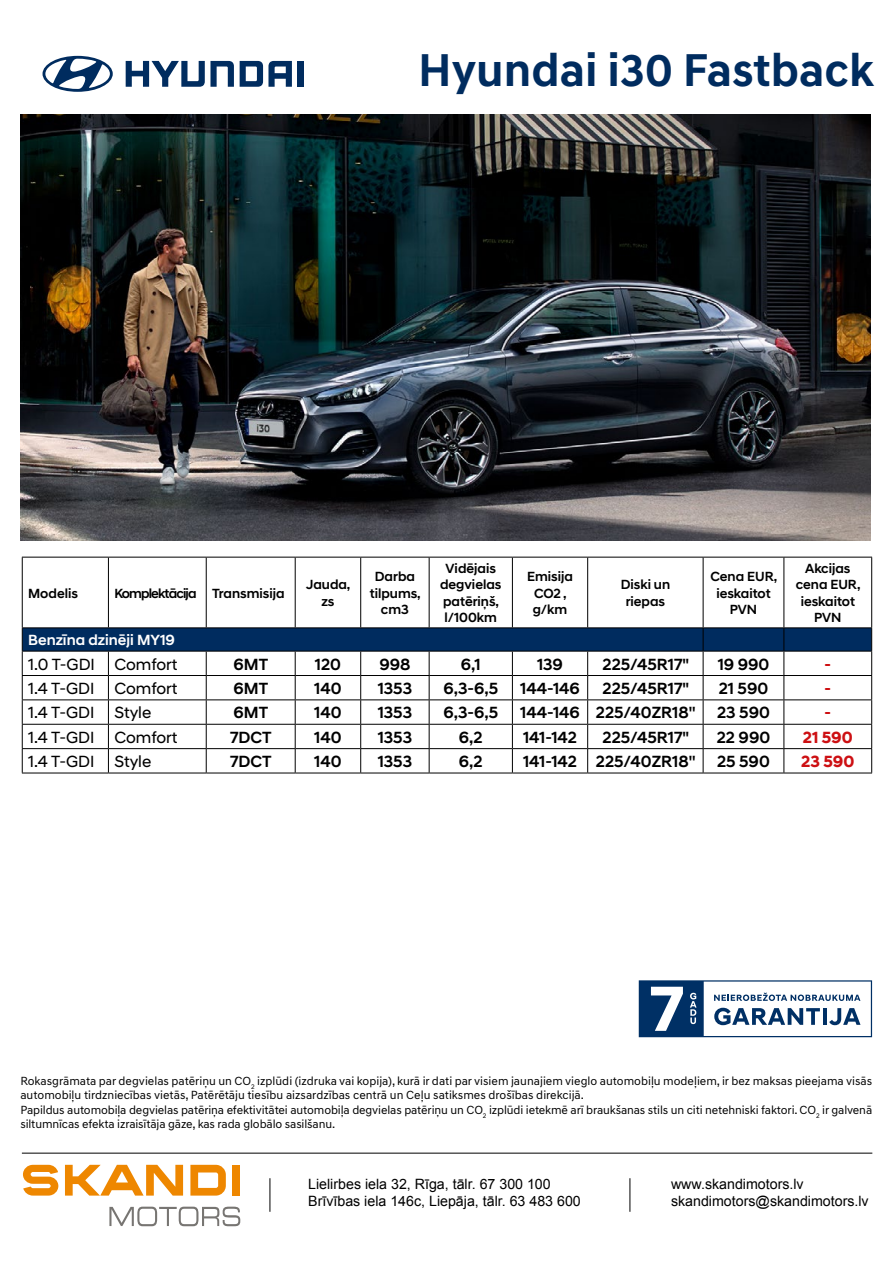
<style>
.page{position:relative;width:893px;height:1263px;background:#fff}
.page>*{position:absolute;margin:0;border:0;box-sizing:border-box;transform-origin:0 0}
.t1{font:700 46.8px "Hyundai Sans Text";color:#002c5f}
.t2{font:500 16.5px "Hyundai Sans Head";color:#000}
.t3{font:16.5px "Hyundai Sans Head";color:#000}
.t4{font:700 16.5px "Hyundai Sans Head";color:#cd1013}
.t5{font:500 15px "Hyundai Sans Head";color:#fff}
.t6{font:14.25px/17.1px "Arial";color:#000}
.t7{font:500 13.5px/16.2px "Hyundai Sans Head";color:#000;text-align:center}
.t8{font:500 13.5px "Hyundai Sans Head";letter-spacing:-.06em;color:#000}
.t9{font:12px/14.4px "Hyundai Sans Text";letter-spacing:-.01em;color:#000}
.s1{font-style:inherit}
</style>
<div class="page">
<svg style="left:126px;top:61px;width:108px;height:26px"></svg>
<svg style="left:240px;top:61px;width:52px;height:26px"></svg>
<div style="left:298px;top:61px;width:6px;height:26px;background:#002c5f"></div>
<svg style="left:43px;top:56px;width:70px;height:36px"></svg>
<hr style="left:22px;top:557px;width:86px;height:1px;background:#000">
<hr style="left:22px;top:557px;width:1px;height:70px;background:#000">
<hr style="left:108px;top:557px;width:98px;height:1px;background:#000">
<hr style="left:108px;top:557px;width:1px;height:70px;background:#000">
<hr style="left:206px;top:557px;width:89px;height:1px;background:#000">
<hr style="left:206px;top:557px;width:1px;height:70px;background:#000">
<hr style="left:295px;top:557px;width:66px;height:1px;background:#000">
<hr style="left:295px;top:557px;width:1px;height:70px;background:#000">
<hr style="left:361px;top:557px;width:68px;height:1px;background:#000">
<hr style="left:360px;top:557px;width:1px;height:70px;background:#000">
<hr style="left:429px;top:557px;width:83px;height:1px;background:#000">
<hr style="left:429px;top:557px;width:1px;height:70px;background:#000">
<hr style="left:512px;top:557px;width:76px;height:1px;background:#000">
<hr style="left:512px;top:557px;width:1px;height:70px;background:#000">
<hr style="left:588px;top:557px;width:115px;height:1px;background:#000">
<hr style="left:587px;top:557px;width:1px;height:70px;background:#000">
<hr style="left:703px;top:557px;width:81px;height:1px;background:#000">
<hr style="left:703px;top:557px;width:1px;height:70px;background:#000">
<hr style="left:784px;top:557px;width:88px;height:1px;background:#000">
<hr style="left:783px;top:557px;width:1px;height:70px;background:#000">
<hr style="left:871px;top:557px;width:1px;height:70px;background:#000">
<hr style="left:22px;top:627px;width:86px;height:1px;background:#000">
<hr style="left:108px;top:627px;width:98px;height:1px;background:#000">
<hr style="left:206px;top:627px;width:89px;height:1px;background:#000">
<hr style="left:295px;top:627px;width:66px;height:1px;background:#000">
<hr style="left:361px;top:627px;width:68px;height:1px;background:#000">
<hr style="left:429px;top:627px;width:83px;height:1px;background:#000">
<hr style="left:512px;top:627px;width:76px;height:1px;background:#000">
<hr style="left:588px;top:627px;width:115px;height:1px;background:#000">
<hr style="left:703px;top:627px;width:81px;height:1px;background:#000">
<hr style="left:784px;top:627px;width:88px;height:1px;background:#000">
<svg style="left:22px;top:628px;width:850px;height:145px"></svg>
<hr style="left:22px;top:773px;width:86px;height:1px;background:#000">
<hr style="left:108px;top:773px;width:98px;height:1px;background:#000">
<hr style="left:206px;top:773px;width:89px;height:1px;background:#000">
<hr style="left:295px;top:773px;width:66px;height:1px;background:#000">
<hr style="left:361px;top:773px;width:68px;height:1px;background:#000">
<hr style="left:429px;top:773px;width:83px;height:1px;background:#000">
<hr style="left:512px;top:773px;width:76px;height:1px;background:#000">
<hr style="left:588px;top:773px;width:115px;height:1px;background:#000">
<hr style="left:703px;top:773px;width:81px;height:1px;background:#000">
<hr style="left:784px;top:773px;width:88px;height:1px;background:#000">
<svg style="left:639px;top:980px;width:233px;height:57px"></svg>
<div style="left:233px;top:1165px;width:7px;height:30px;background:#ee8700"></div>
<svg style="left:190px;top:1165px;width:36px;height:30px"></svg>
<svg style="left:65px;top:1165px;width:118px;height:30px"></svg>
<svg style="left:23px;top:1165px;width:35px;height:30px"></svg>
<svg style="left:109px;top:1206px;width:131px;height:20px"></svg>
<hr style="left:22px;top:1153px;width:850px;height:1px;background:#000">
<hr style="left:270px;top:1178px;width:1px;height:34px;background:#000">
<hr style="left:630px;top:1178px;width:1px;height:34px;background:#000">
<img style="left:20px;top:115px;width:851px;height:426px">
<h1 class="t1" style="left:418px;top:42px;width:457px">Hyundai i30 Fastback</h1>
<p class="t7" style="left:28px;top:585px;width:51px">Modelis</p>
<p class="t8" style="left:114px;top:585px;width:172px">Komplektācija Transmisija</p>
<p class="t7" style="left:306px;top:577px;width:46px">Jauda, zs</p>
<p class="t7" style="left:370px;top:569px;width:53px">Darba tilpums, cm3</p>
<p class="t7" style="left:440px;top:560px;width:63px">Vidējais degvielas patēriņš, l/100km</p>
<p class="t7" style="left:527px;top:569px;width:47px">Emisija<br>CO<span class="s1">2</span> , g/km</p>
<p class="t7" style="left:621px;top:577px;width:51px">Diski un riepas</p>
<p class="t7" style="left:710px;top:569px;width:68px">Cena EUR, ieskaitot<br>PVN</p>
<p class="t7" style="left:796px;top:560px;width:66px">Akcijas cena EUR, ieskaitot<br>PVN</p>
<p class="t5" style="left:28px;top:631px;width:148px">Benzīna dzinēji MY19</p>
<h2 class="t3" style="left:28px;top:654px;width:151px">1.0 T-GDI Comfort</h2>
<h2 class="t2" style="left:234px;top:654px;width:36px">6MT</h2>
<h2 class="t2" style="left:315px;top:654px;width:28px">120</h2>
<h2 class="t2" style="left:379px;top:654px;width:33px">998</h2>
<h2 class="t2" style="left:461px;top:654px;width:22px">6,1</h2>
<h2 class="t2" style="left:537px;top:654px;width:27px">139</h2>
<h2 class="t2" style="left:603px;top:654px;width:88px">225/45R17"</h2>
<h2 class="t2" style="left:718px;top:654px;width:53px">19 990</h2>
<h2 class="t4" style="left:824px;top:654px;width:8px">-</h2>
<h2 class="t3" style="left:28px;top:678px;width:151px">1.4 T-GDI Comfort</h2>
<h2 class="t2" style="left:234px;top:678px;width:36px">6MT</h2>
<h2 class="t2" style="left:314px;top:678px;width:29px">140</h2>
<h2 class="t2" style="left:378px;top:678px;width:36px">1353</h2>
<h2 class="t2" style="left:443px;top:678px;width:56px">6,3-6,5</h2>
<h2 class="t2" style="left:520px;top:678px;width:61px">144-146</h2>
<h2 class="t2" style="left:603px;top:678px;width:88px">225/45R17"</h2>
<h2 class="t2" style="left:719px;top:678px;width:51px">21 590</h2>
<h2 class="t4" style="left:824px;top:678px;width:8px">-</h2>
<h2 class="t3" style="left:28px;top:703px;width:125px">1.4 T-GDI Style</h2>
<h2 class="t2" style="left:234px;top:703px;width:36px">6MT</h2>
<h2 class="t2" style="left:314px;top:703px;width:29px">140</h2>
<h2 class="t2" style="left:378px;top:703px;width:36px">1353</h2>
<h2 class="t2" style="left:443px;top:703px;width:56px">6,3-6,5</h2>
<h2 class="t2" style="left:520px;top:703px;width:177px">144-146 225/40ZR18''</h2>
<h2 class="t2" style="left:717px;top:703px;width:54px">23 590</h2>
<h2 class="t4" style="left:824px;top:703px;width:8px">-</h2>
<h2 class="t3" style="left:28px;top:727px;width:151px">1.4 T-GDI Comfort</h2>
<h2 class="t2" style="left:230px;top:727px;width:43px">7DCT</h2>
<h2 class="t2" style="left:314px;top:727px;width:29px">140</h2>
<h2 class="t2" style="left:378px;top:727px;width:36px">1353</h2>
<h2 class="t2" style="left:459px;top:727px;width:25px">6,2</h2>
<h2 class="t2" style="left:523px;top:727px;width:55px">141-142</h2>
<h2 class="t2" style="left:603px;top:727px;width:88px">225/45R17"</h2>
<h2 class="t2" style="left:717px;top:727px;width:55px">22 990</h2>
<h2 class="t4" style="left:803px;top:727px;width:51px">21 590</h2>
<h2 class="t3" style="left:28px;top:751px;width:125px">1.4 T-GDI Style</h2>
<h2 class="t2" style="left:230px;top:751px;width:43px">7DCT</h2>
<h2 class="t2" style="left:314px;top:751px;width:29px">140</h2>
<h2 class="t2" style="left:378px;top:751px;width:36px">1353</h2>
<h2 class="t2" style="left:459px;top:751px;width:25px">6,2</h2>
<h2 class="t2" style="left:523px;top:751px;width:174px">141-142 225/40ZR18''</h2>
<h2 class="t2" style="left:717px;top:751px;width:54px">25 590</h2>
<h2 class="t4" style="left:801px;top:751px;width:55px">23 590</h2>
<p class="t9" style="left:20px;top:1073px;width:853px">Rokasgrāmata par degvielas patēriņu un CO<sub>2</sub> izplūdi (izdruka vai kopija), kurā ir dati par visiem jaunajiem vieglo automobiļu modeļiem, ir bez maksas pieejama visās automobiļu tirdzniecības vietās, Patērētāju tiesību aizsardzības centrā un Ceļu satiksmes drošības direkcijā.<br>Papildus automobiļa degvielas patēriņa efektivitātei automobiļa degvielas patēriņu un CO<sub>2</sub> izplūdi ietekmē arī braukšanas stils un citi netehniski faktori. CO<sub>2</sub> ir galvenā siltumnīcas efekta izraisītāja gāze, kas rada globālo sasilšanu.</p>
<p class="t6" style="left:308px;top:1175px;width:274px">Lielirbes iela 32, Rīga, tālr. 67 300 100<br>Brīvības iela 146c, Liepāja, tālr. 63 483 600</p>
<p class="t6" style="left:671px;top:1175px;width:199px">www.skandimotors.lv skandimotors@skandimotors.lv</p>
</div>
